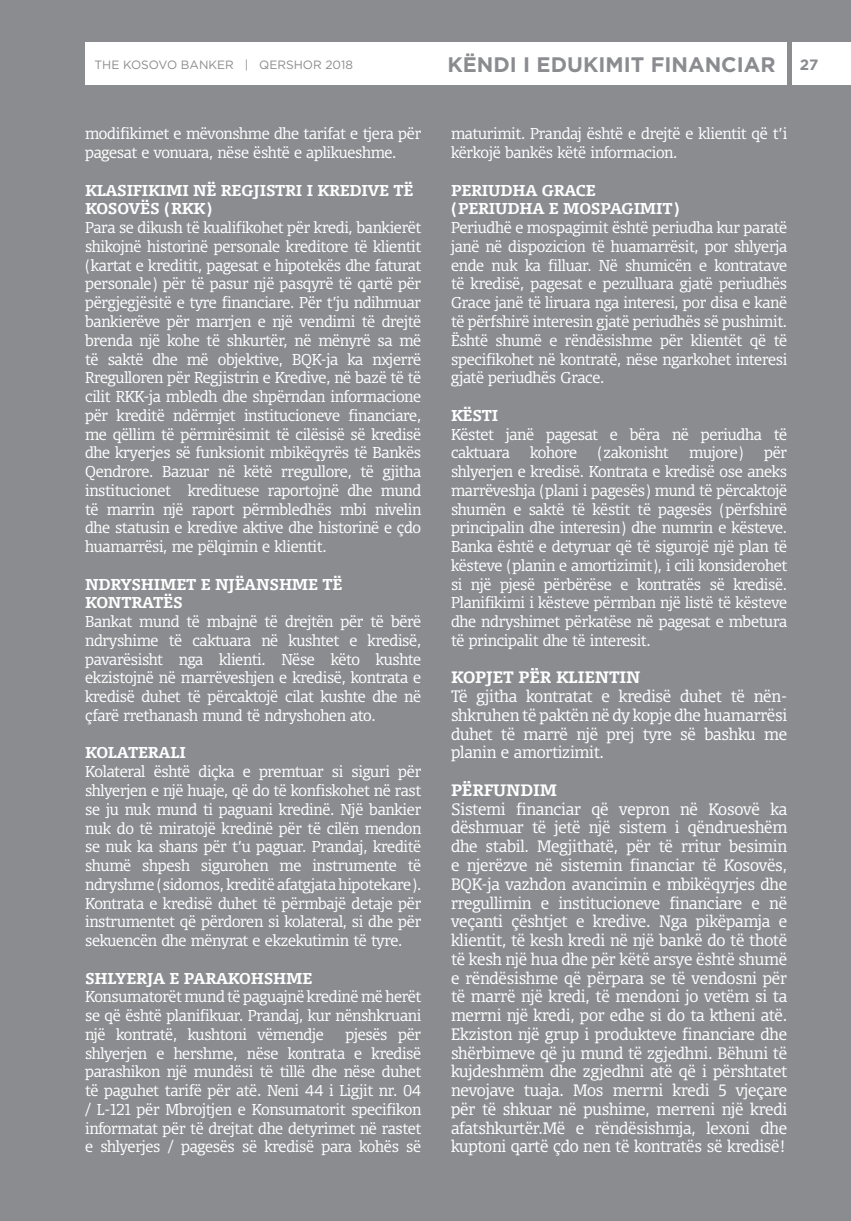
<style>
.page{position:relative;width:851px;height:1221px;background:#fff}
.page>*{position:absolute;margin:0;border:0;box-sizing:border-box;transform-origin:0 0}
.t1{font:700 21px "Gotham";color:#8a8c8f}
.t2{font:300 15.75px/18.8px "Olsen LF";letter-spacing:-.01em;color:#fff;text-align:justify}
.t3{font:700 15.75px "Olsen";letter-spacing:-.01em;color:#fff}
.t4{font:300 15px/18.8px "Olsen LF";letter-spacing:-.015em;color:#fff;text-align:justify}
.t5{font:700 15px/18.8px "Olsen";letter-spacing:-.015em;color:#fff}
.t6{font:12px "Gotham";color:#8a8c8f}
.s1{font-size:15px}
</style>
<div class="page">
<div style="left:0;top:0;width:850px;height:1220px;background:#8a8c8f"></div>
<div style="left:85px;top:43px;width:765px;height:42px;background:#fff"></div>
<hr style="left:787px;top:38px;width:4px;height:51px;background:#8a8c8f">
<p class="t6" style="left:94px;top:57px;width:260px">THE KOSOVO BANKER | QERSHOR 2018</p>
<h1 class="t1" style="left:447px;top:51px;width:372px">KËNDI I EDUKIMIT FINANCIAR <span class="s1">27</span></h1>
<p class="t4" style="left:85px;top:124px;width:337px">modifikimet e mëvonshme dhe tarifat e tjera për pagesat e vonuara, nëse është e aplikueshme.</p>
<p class="t5" style="left:85px;top:180px;width:330px">KLASIFIKIMI NË REGJISTRI I KREDIVE TË<br>KOSOVËS (RKK)</p>
<p class="t4" style="left:85px;top:218px;width:337px">Para se dikush të kualifikohet për kredi, bankierët shikojnë historinë personale kreditore të klientit (kartat e kreditit, pagesat e hipotekës dhe faturat personale) për të pasur një pasqyrë të qartë për përgjegjësitë e tyre financiare. Për t’ju ndihmuar bankierëve për marrjen e një vendimi të drejtë brenda një kohe të shkurtër, në mënyrë sa më të saktë dhe më objektive, BQK-ja ka nxjerrë Rregulloren për Regjistrin e Kredive, në bazë të të cilit RKK-ja mbledh dhe shpërndan informacione për kreditë ndërmjet institucioneve financiare, me qëllim të përmirësimit të cilësisë së kredisë dhe kryerjes së funksionit mbikëqyrës të Bankës Qendrore. Bazuar në këtë rregullore, të gjitha institucionet kredituese raportojnë dhe mund të marrin një raport përmbledhës mbi nivelin dhe statusin e kredive aktive dhe historinë e çdo huamarrësi, me pëlqimin e klientit.</p>
<p class="t5" style="left:85px;top:574px;width:259px">NDRYSHIMET E NJËANSHME TË<br>KONTRATËS</p>
<p class="t4" style="left:85px;top:612px;width:337px">Bankat mund të mbajnë të drejtën për të bërë ndryshime të caktuara në kushtet e kredisë, pavarësisht nga klienti. Nëse këto kushte ekzistojnë në marrëveshjen e kredisë, kontrata e kredisë duhet të përcaktojë cilat kushte dhe në çfarë rrethanash mund të ndryshohen ato.</p>
<p class="t5" style="left:85px;top:743px;width:102px">KOLATERALI</p>
<p class="t4" style="left:85px;top:762px;width:337px">Kolateral është diçka e premtuar si siguri për shlyerjen e një huaje, që do të konfiskohet në rast se ju nuk mund ti paguani kredinë. Një bankier nuk do të miratojë kredinë për të cilën mendon se nuk ka shans për t’u paguar. Prandaj, kreditë shumë shpesh sigurohen me instrumente të ndryshme (sidomos, kreditë afatgjata hipotekare).<br>Kontrata e kredisë duhet të përmbajë detaje për instrumentet që përdoren si kolateral, si dhe për sekuencën dhe mënyrat e ekzekutimin të tyre.</p>
<p class="t5" style="left:85px;top:968px;width:229px">SHLYERJA E PARAKOHSHME</p>
<p class="t4" style="left:85px;top:987px;width:337px">Konsumatorët mund të paguajnë kredinë më herët se që është planifikuar. Prandaj, kur nënshkruani një kontratë, kushtoni vëmendje</p>
<p class="t4" style="left:85px;top:1024px;width:337px;text-indent:260px">pjesës për shlyerjen e hershme, nëse kontrata e kredisë parashikon një mundësi të tillë dhe nëse duhet të paguhet tarifë për atë. Neni 44 i Ligjit nr. 04 / L-121 për Mbrojtjen e Konsumatorit specifikon informatat për të drejtat dhe detyrimet në rastet e shlyerjes / pagesës së kredisë para kohës së</p>
<p class="t4" style="left:451px;top:124px;width:337px">maturimit. Prandaj është e drejtë e klientit që t’i kërkojë bankës këtë informacion.</p>
<p class="t5" style="left:451px;top:180px;width:230px">PERIUDHA GRACE (PERIUDHA E MOSPAGIMIT)</p>
<p class="t4" style="left:451px;top:218px;width:337px">Periudhë e mospagimit është periudha kur paratë janë në dispozicion të huamarrësit, por shlyerja ende nuk ka filluar. Në shumicën e kontratave të kredisë, pagesat e pezulluara gjatë periudhës Grace janë të liruara nga interesi, por disa e kanë të përfshirë interesin gjatë periudhës së pushimit.<br>Është shumë e rëndësishme për klientët që të specifikohet në kontratë, nëse ngarkohet interesi gjatë periudhës Grace.</p>
<p class="t5" style="left:451px;top:405px;width:49px">KËSTI</p>
<p class="t4" style="left:451px;top:424px;width:337px">Këstet janë pagesat e bëra në periudha të caktuara</p>
<p class="t4" style="left:530px;top:443px;width:48px">kohore</p>
<p class="t4" style="left:597px;top:443px;width:73px">(zakonisht</p>
<p class="t4" style="left:689px;top:443px;width:56px">mujore)</p>
<p class="t4" style="left:451px;top:443px;width:337px;text-indent:313px">për shlyerjen e kredisë. Kontrata e kredisë ose aneks marrëveshja (plani i pagesës) mund të përcaktojë shumën e saktë të këstit të pagesës (përfshirë principalin dhe interesin) dhe numrin e kësteve.<br>Banka është e detyruar që të sigurojë një plan të kësteve (planin e amortizimit), i cili konsiderohet si një pjesë përbërëse e kontratës së kredisë.<br>Planifikimi i kësteve përmban një listë të kësteve dhe ndryshimet përkatëse në pagesat e mbetura të principalit dhe të interesit.</p>
<p class="t3" style="left:451px;top:667px;width:191px">KOPJET PËR KLIENTIN</p>
<p class="t2" style="left:451px;top:686px;width:337px">Të gjitha kontratat e kredisë duhet të nën&shy;shkruhen të paktën në dy kopje dhe huamarrësi duhet të marrë një prej tyre së bashku me planin e amortizimit.</p>
<p class="t3" style="left:451px;top:779px;width:107px">PËRFUNDIM</p>
<p class="t2" style="left:451px;top:799px;width:337px">Sistemi financiar që vepron në Kosovë ka dëshmuar të jetë një sistem i qëndrueshëm dhe stabil. Megjithatë, për të rritur besimin e njerëzve në sistemin financiar të Kosovës, BQK-ja vazhdon avancimin e mbikëqyrjes dhe rregullimin e institucioneve financiare e në veçanti çështjet e kredive. Nga pikëpamja e klientit, të kesh kredi në një bankë do të thotë të kesh një hua dhe për këtë arsye është shumë e rëndësishme që përpara se të vendosni për të marrë një kredi, të mendoni jo vetëm si ta merrni një kredi, por edhe si do ta ktheni atë.<br>Ekziston një grup i produkteve financiare dhe shërbimeve që ju mund të zgjedhni. Bëhuni të kujdeshmëm dhe zgjedhni atë që i përshtatet nevojave tuaja. Mos merrni kredi 5 vjeçare për të shkuar në pushime, merreni një kredi afatshkurtër.Më e rëndësishmja, lexoni dhe kuptoni qartë çdo nen të kontratës së kredisë!</p>
</div>
